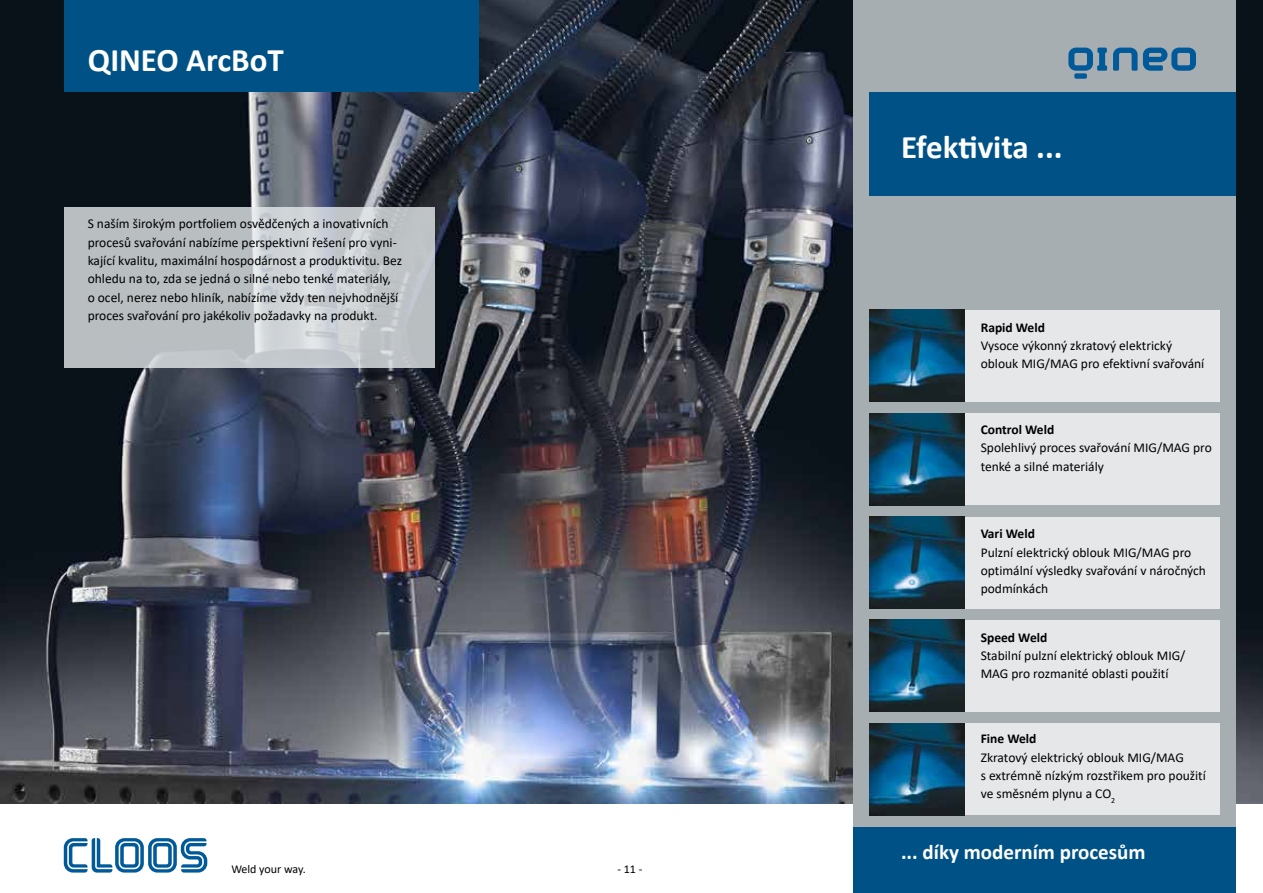
<style>
.page{position:relative;width:1263px;height:893px;background:#fff}
.page>*{position:absolute;margin:0;border:0;box-sizing:border-box;transform-origin:0 0}
.t1{font:700 33px "Calibri";color:#fff}
.t2{font:700 21px "Calibri";color:#fff}
.t3{font:13.5px/18.3px "Calibri";color:#000}
.t4{font:700 13.5px "Calibri";color:#000}
.t5{font:12px "Calibri";color:#000}
</style>
<div class="page">
<img style="left:0;top:0;width:1263px;height:804px">
<div style="left:853px;top:0;width:383px;height:893px;background:#a7aeb1"></div>
<div style="left:869px;top:413px;width:351px;height:92px;background:#e5e7e9"></div>
<img style="left:869px;top:413px;width:96px;height:92px">
<div style="left:869px;top:723px;width:351px;height:92px;background:#e5e7e9"></div>
<img style="left:869px;top:723px;width:96px;height:92px">
<div style="left:869px;top:310px;width:351px;height:92px;background:#e5e7e9"></div>
<img style="left:869px;top:310px;width:96px;height:92px">
<div style="left:869px;top:517px;width:351px;height:91px;background:#e5e7e9"></div>
<img style="left:869px;top:517px;width:96px;height:91px">
<div style="left:869px;top:620px;width:351px;height:92px;background:#e5e7e9"></div>
<img style="left:869px;top:620px;width:96px;height:92px">
<div style="left:853px;top:828px;width:383px;height:65px;background:#005286"></div>
<div style="left:869px;top:92px;width:367px;height:103px;background:#005286"></div>
<svg style="left:64px;top:207px;width:370px;height:160px;background:#c0c5c9"></svg>
<svg style="left:64px;top:838px;width:143px;height:35px"></svg>
<div style="left:64px;top:0;width:414px;height:92px;background:#005286"></div>
<svg style="left:1113px;top:48px;width:24px;height:23px"></svg>
<svg style="left:1143px;top:48px;width:53px;height:23px"></svg>
<svg style="left:1068px;top:48px;width:39px;height:31px"></svg>
<h1 class="t1" style="left:88px;top:36px;width:198px">QINEO ArcBoT</h1>
<p class="t3" style="left:88px;top:214px;width:316px">S naším širokým portfoliem osvědčených a inovativních procesů svařování nabízíme perspektivní řešení pro vyni&shy;kající kvalitu, maximální hospodárnost a produktivitu. Bez ohledu na to, zda se jedná o silné nebo tenké materiály,<br>o ocel, nerez nebo hliník, nabízíme vždy ten nejvhodnější proces svařování pro jakékoliv požadavky na produkt.</p>
<p class="t5" style="left:231px;top:860px;width:76px">Weld your way.</p>
<p class="t5" style="left:617px;top:860px;width:26px">- 11 -</p>
<h1 class="t1" style="left:901px;top:123px;width:163px">Efektivita ...</h1>
<p class="t4" style="left:981px;top:318px;width:66px">Rapid Weld</p>
<p class="t3" style="left:981px;top:336px;width:225px">Vysoce výkonný zkratový elektrický oblouk MIG/MAG pro efektivní svařování</p>
<p class="t4" style="left:981px;top:420px;width:75px">Control Weld</p>
<p class="t3" style="left:981px;top:438px;width:233px">Spolehlivý proces svařování MIG/MAG pro tenké a silné materiály</p>
<p class="t4" style="left:981px;top:524px;width:56px">Vari Weld</p>
<p class="t3" style="left:981px;top:543px;width:227px">Pulzní elektrický oblouk MIG/MAG pro optimální výsledky svařování v náročných podmínkách</p>
<p class="t4" style="left:981px;top:628px;width:68px">Speed Weld</p>
<p class="t3" style="left:981px;top:646px;width:206px">Stabilní pulzní elektrický oblouk MIG/<br>MAG pro rozmanité oblasti použití</p>
<p class="t4" style="left:981px;top:729px;width:57px">Fine Weld</p>
<p class="t3" style="left:981px;top:748px;width:227px">Zkratový elektrický oblouk MIG/MAG<br>s extrémně nízkým rozstřikem pro použití ve směsném plynu a CO<sub>2</sub></p>
<h2 class="t2" style="left:901px;top:837px;width:246px">... díky moderním procesům</h2>
</div>
